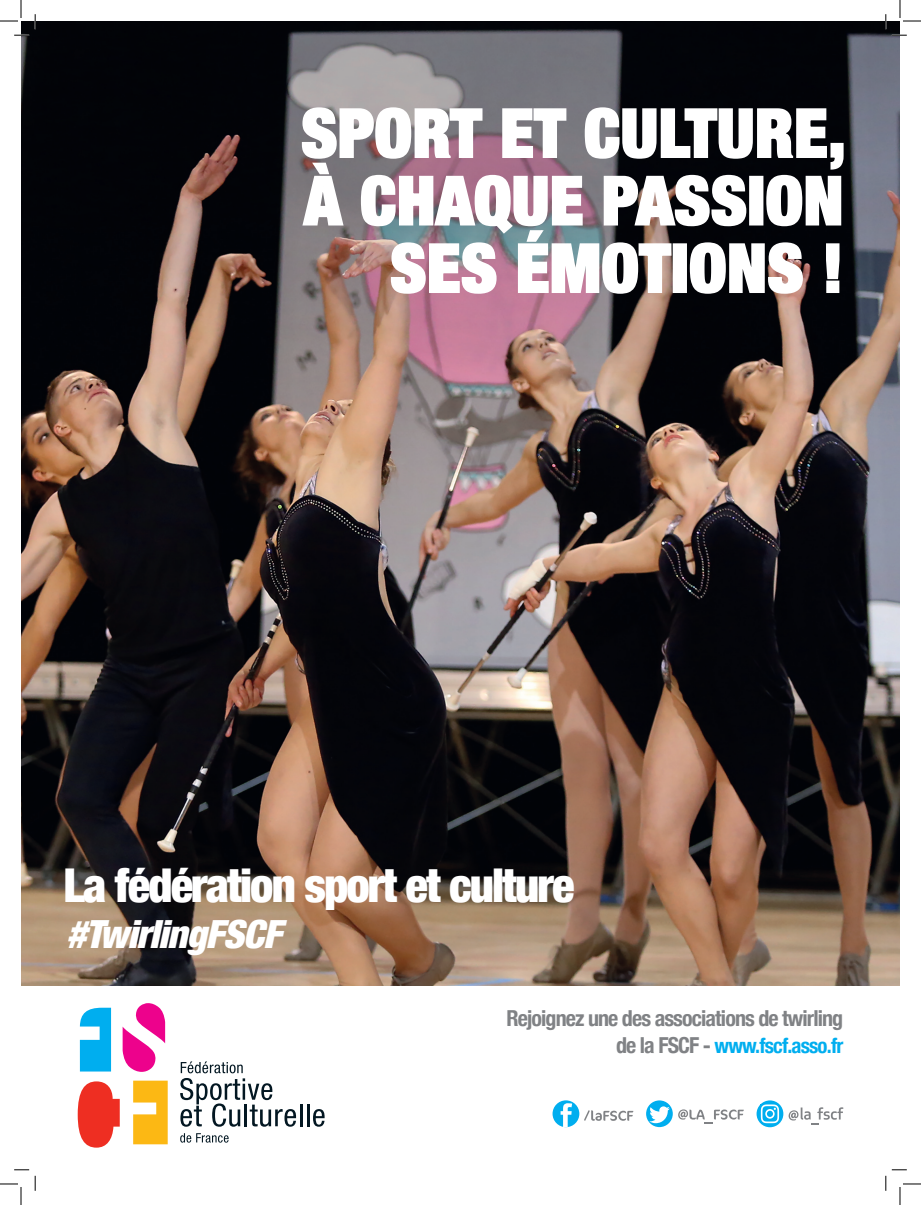
<style>
.page{position:relative;width:921px;height:1205px;background:#fff}
.page>*{position:absolute;margin:0;border:0;box-sizing:border-box;transform-origin:0 0}
.t1{font:900 condensed 67px/67.5px "Helvetica Neue";letter-spacing:.01em;color:#fff;text-align:right}
.t2{font:900 condensed 46.6px "Helvetica Neue";letter-spacing:-.04em;color:#fff}
.t3{font:italic 900 condensed 38.8px "Helvetica Neue";color:#fff}
.t4{font:700 condensed 22px "Helvetica Neue";letter-spacing:-.04em;color:#808285}
.t5{font:700 condensed 20.9px "Helvetica Neue";letter-spacing:-.04em;color:#00aeef}
.s1{font-size:22px;color:#808285}
</style>
<div class="page">
<img style="left:21px;top:21px;width:879px;height:964px">
<svg style="left:78px;top:1081px;width:42px;height:66px"></svg>
<svg style="left:123px;top:1003px;width:42px;height:68px"></svg>
<svg style="left:80px;top:1007px;width:31px;height:64px;background:#2cbcf1"></svg>
<svg style="left:133px;top:1080px;width:35px;height:64px;background:#fcc236"></svg>
<hr style="left:300px;top:1103px;width:2px;height:23px;background:#031722">
<hr style="left:307px;top:1103px;width:2px;height:23px;background:#031722">
<svg style="left:313px;top:1109px;width:12px;height:17px"></svg>
<svg style="left:180px;top:1133px;width:49px;height:9px"></svg>
<svg style="left:180px;top:1061px;width:116px;height:65px"></svg>
<img style="left:301px;top:106px;width:543px;height:189px">
<div style="left:552px;top:1100px;width:27px;height:26px;background:#00aeef;border-radius:50%"></div>
<svg style="left:560px;top:1103px;width:12px;height:23px"></svg>
<svg style="left:584px;top:1110px;width:49px;height:10px"></svg>
<svg style="left:646px;top:1100px;width:27px;height:26px"></svg>
<svg style="left:649px;top:1106px;width:21px;height:16px"></svg>
<svg style="left:678px;top:1109px;width:66px;height:14px"></svg>
<svg style="left:788px;top:1107px;width:55px;height:17px"></svg>
<svg style="left:756px;top:1100px;width:27px;height:27px"></svg>
<svg style="left:761px;top:1104px;width:18px;height:18px"></svg>
<svg style="left:14px;top:35px;width:15px;height:1px"></svg>
<svg style="left:892px;top:35px;width:15px;height:1px"></svg>
<svg style="left:14px;top:1169px;width:15px;height:1px"></svg>
<svg style="left:892px;top:1169px;width:15px;height:1px"></svg>
<svg style="left:35px;top:14px;width:1px;height:15px"></svg>
<svg style="left:35px;top:1175px;width:1px;height:15px"></svg>
<svg style="left:885px;top:14px;width:1px;height:15px"></svg>
<svg style="left:885px;top:1175px;width:1px;height:15px"></svg>
<svg style="left:0;top:0;width:22px;height:22px"></svg>
<svg style="left:0;top:1183px;width:22px;height:21px"></svg>
<svg style="left:899px;top:0;width:22px;height:22px"></svg>
<svg style="left:899px;top:1183px;width:22px;height:21px"></svg>
<p class="t1" style="left:301px;top:98px;width:546px">SPORT ET CULTURE,<br>À CHAQUE PASSION<br>SES ÉMOTIONS !</p>
<p class="t2" style="left:64px;top:856px;width:512px">La fédération sport et culture</p>
<p class="t3" style="left:66px;top:910px;width:227px">#TwirlingFSCF</p>
<p class="t4" style="left:506px;top:1000px;width:338px">Rejoignez une des associations de twirling</p>
<p class="t5" style="left:616px;top:1027px;width:229px"><span class="s1">de la FSCF -</span> www.fscf.asso.fr</p>
</div>
